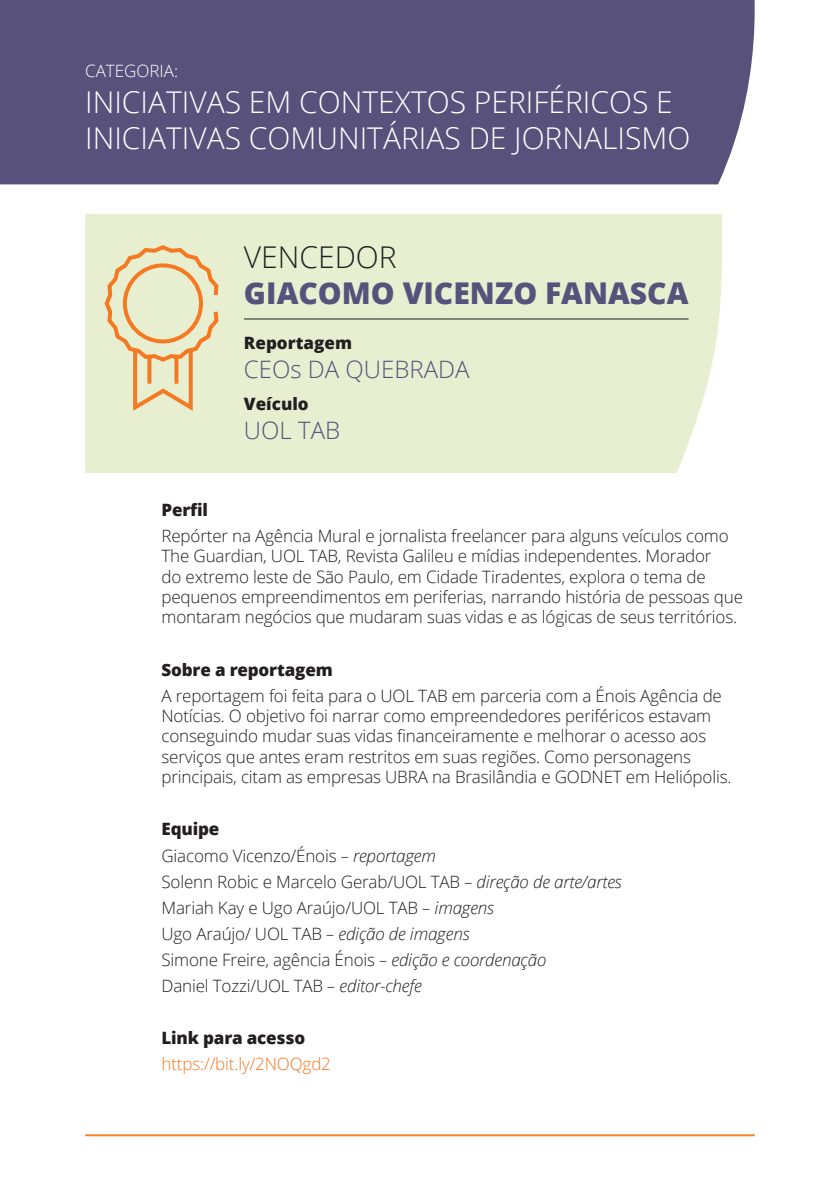
<style>
.page{position:relative;width:840px;height:1191px;background:#fff}
.page>*{position:absolute;margin:0;border:0;box-sizing:border-box;transform-origin:0 0}
.t1{font:300 30px/36px "Open Sans";color:#fff}
.t2{font:800 30px "Open Sans";color:#57517b}
.t3{font:300 30px "Open Sans";color:#231f20}
.t4{font:300 24px "Open Sans";color:#57517b}
.t5{font:300 17px/20.4px "Open Sans";letter-spacing:-.01em;color:#231f20}
.t6{font:800 17px "Open Sans";letter-spacing:-.01em;color:#231f20}
.t7{font:300 17px "Open Sans";letter-spacing:-.01em;color:#f47921}
.t8{font:300 17px "Open Sans";color:#fff}
.s1{font-weight:800}
.s2{font-style:italic}
</style>
<div class="page">
<hr style="left:85px;top:1134px;width:669px;height:2px;background:#f58529">
<div style="left:0;top:0;width:755px;height:184px;background:#57517b"></div>
<div style="left:85px;top:214px;width:637px;height:259px;background:#e8efd1"></div>
<hr style="left:244px;top:318px;width:444px;height:1px;background:#231f20">
<svg style="left:102px;top:243px;width:118px;height:171px;background:#e9dcb4"></svg>
<p class="t8" style="left:85px;top:59px;width:94px">CATEGORIA:</p>
<h1 class="t1" style="left:85px;top:83px;width:606px">INICIATIVAS EM CONTEXTOS PERIFÉRICOS E<br>INICIATIVAS COMUNITÁRIAS DE JORNALISMO</h1>
<h1 class="t3" style="left:244px;top:237px;width:154px">VENCEDOR</h1>
<h1 class="t2" style="left:244px;top:270px;width:446px">GIACOMO VICENZO FANASCA</h1>
<p class="t6" style="left:244px;top:330px;width:109px">Reportagem</p>
<h2 class="t4" style="left:244px;top:353px;width:227px">CEOs DA QUEBRADA</h2>
<p class="t6" style="left:244px;top:391px;width:66px">Veículo</p>
<h2 class="t4" style="left:244px;top:413px;width:98px">UOL TAB</h2>
<p class="t6" style="left:161px;top:496px;width:48px">Perfil</p>
<p class="t5" style="left:161px;top:525px;width:582px">Repórter na Agência Mural e jornalista freelancer para alguns veículos como The Guardian, UOL TAB, Revista Galileu e mídias independentes. Morador<br>do extremo leste de São Paulo, em Cidade Tiradentes, explora o tema de pequenos empreendimentos em periferias, narrando história de pessoas que montaram negócios que mudaram suas vidas e as lógicas de seus territórios.</p>
<p class="t6" style="left:161px;top:656px;width:173px">Sobre a reportagem</p>
<p class="t5" style="left:161px;top:685px;width:571px">A reportagem foi feita para o UOL TAB em parceria com a Énois Agência de Notícias. O objetivo foi narrar como empreendedores periféricos estavam conseguindo mudar suas vidas financeiramente e melhorar o acesso aos serviços que antes eram restritos em suas regiões. Como personagens principais, citam as empresas UBRA na Brasilândia e GODNET em Heliópolis.</p>
<p class="t5" style="left:161px;top:815px;width:461px;line-height:26px"><span class="s1">Equipe<br></span>Giacomo Vicenzo/Énois <span class="s2">– reportagem<br></span>Solenn Robic e Marcelo Gerab/UOL TAB <span class="s2">– direção de arte/artes </span>Mariah Kay e Ugo Araújo/UOL TAB <span class="s2">– imagens<br></span>Ugo Araújo/ UOL TAB <span class="s2">– edição de imagens<br></span>Simone Freire, agência Énois <span class="s2">– edição e coordenação<br></span>Daniel Tozzi/UOL TAB <span class="s2">– editor-chefe</span></p>
<p class="t6" style="left:161px;top:1025px;width:145px">Link para acesso</p>
<p class="t7" style="left:161px;top:1052px;width:171px">https://bit.ly/2NOQgd2</p>
</div>
